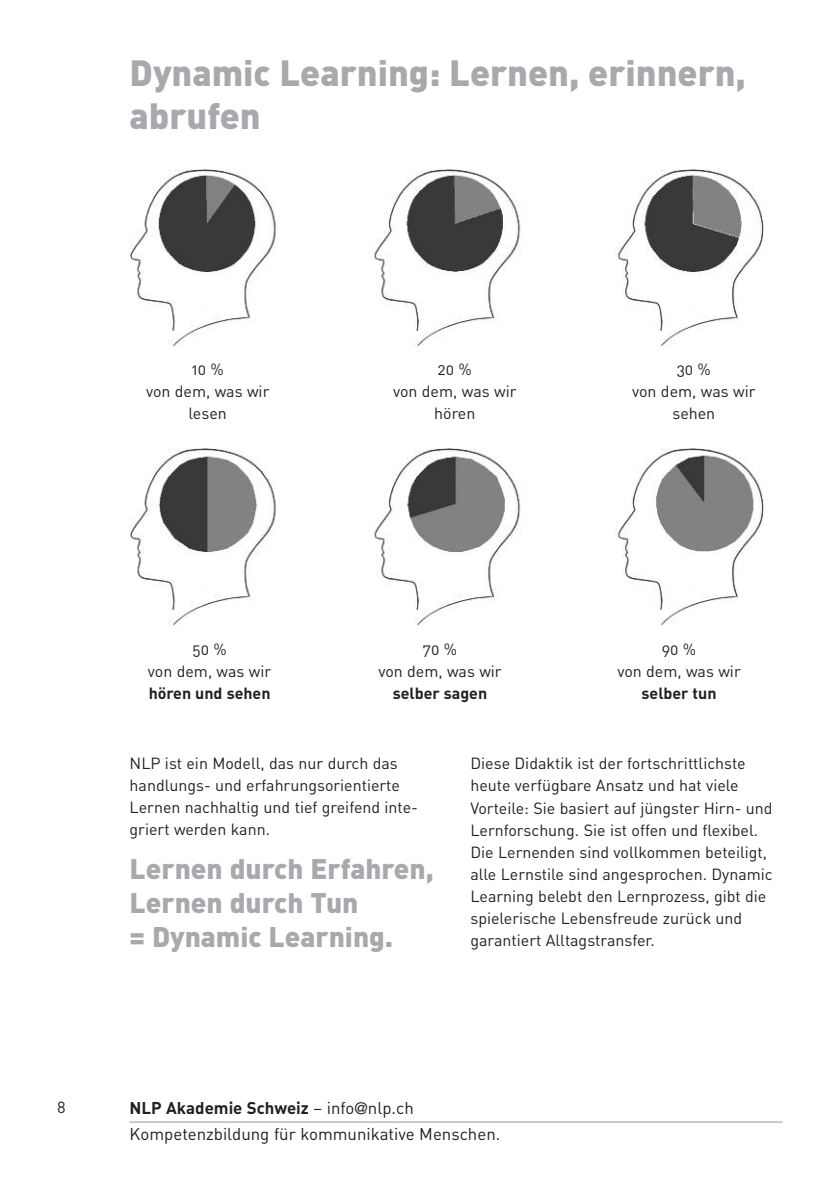
<style>
.page{position:relative;width:840px;height:1191px;background:#fff}
.page>*{position:absolute;margin:0;border:0;box-sizing:border-box;transform-origin:0 0}
.t1{font:900 36px/43.2px "DIN";color:#a8a9ad}
.t2{font:900 28px/34px "DIN";color:#a8a9ad}
.t3{font:16.8px "DIN Regular Alternate";color:#231f20}
.t4{font:16.8px "DIN Bold Alternate";color:#231f20}
.t5{font:16px/22px "DIN Regular Alternate";color:#231f20;text-align:center}
.t6{font:700 16px "DIN";color:#231f20}
.s1{font-family:"DIN Regular Alternate"}
.s2{font-family:"Frutiger LT";font-weight:300}
</style>
<div class="page">
<hr style="left:130px;top:1121px;width:652px;height:1px;background:#939598">
<img style="left:130px;top:169px;width:633px;height:178px">
<img style="left:130px;top:448px;width:632px;height:178px">
<h1 class="t1" style="left:129px;top:52px;width:617px">Dynamic Learning: Lernen, erinnern, abrufen</h1>
<p class="t5" style="left:146px;top:359px;width:125px">10 %<br>von dem, was wir lesen</p>
<p class="t5" style="left:393px;top:359px;width:125px">20 %<br>von dem, was wir hören</p>
<p class="t5" style="left:148px;top:639px;width:125px">50 %<br>von dem, was wir</p>
<p class="t6" style="left:149px;top:684px;width:123px">hören und sehen</p>
<p class="t5" style="left:378px;top:639px;width:125px">70 %<br>von dem, was wir</p>
<p class="t6" style="left:392px;top:684px;width:96px">selber sagen</p>
<p class="t5" style="left:631px;top:359px;width:125px">30 %<br>von dem, was wir sehen</p>
<p class="t5" style="left:617px;top:639px;width:125px">90 %<br>von dem, was wir</p>
<p class="t6" style="left:641px;top:684px;width:76px">selber tun</p>
<p class="t5" style="left:129px;top:752px;width:290px;text-align:left">NLP ist ein Modell, das nur durch das handlungs- und erfahrungsorientierte Lernen nachhaltig und tief greifend inte&shy;griert werden kann.</p>
<h2 class="t2" style="left:129px;top:852px;width:305px">Lernen durch Erfahren,<br>Lernen durch Tun<br>= Dynamic Learning.</h2>
<p class="t5" style="left:470px;top:753px;width:304px;text-align:left">Diese Didaktik ist der fortschrittlichste heute verfügbare Ansatz und hat viele Vorteile: Sie basiert auf jüngster Hirn- und Lernforschung. Sie ist offen und flexibel.<br>Die Lernenden sind vollkommen beteiligt, alle Lernstile sind angesprochen. Dynamic Learning belebt den Lernprozess, gibt die spielerische Lebensfreude zurück und garantiert Alltagstransfer.</p>
<p class="t5" style="left:57px;top:1096px;width:10px">8</p>
<p class="t4" style="left:129px;top:1098px;width:285px">NLP Akademie Schweiz <span class="s1">– info</span><span class="s2">@</span><span class="s1">nlp.ch</span></p>
<p class="t3" style="left:129px;top:1124px;width:372px">Kompetenzbildung für kommunikative Menschen.</p>
</div>
